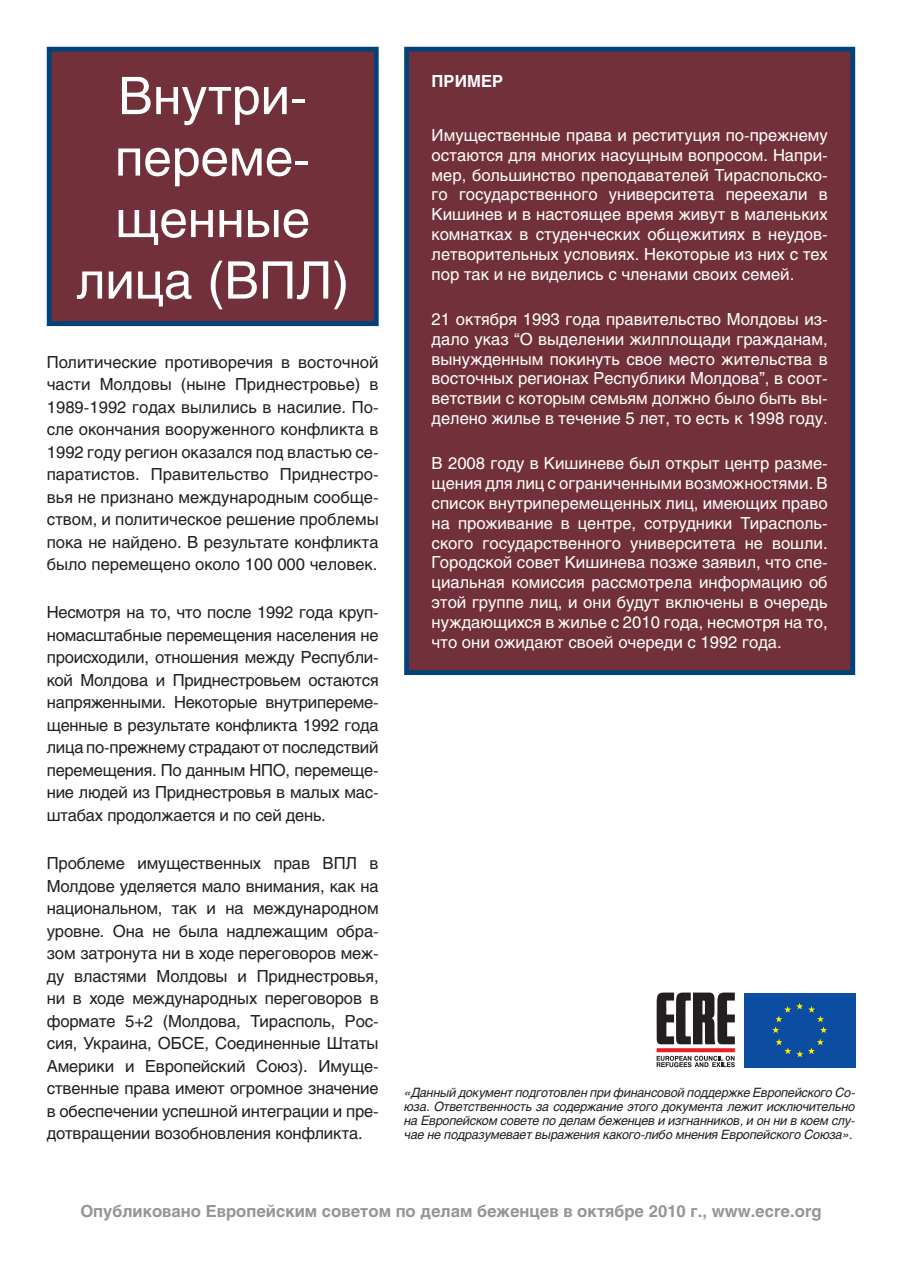
<style>
.page{position:relative;width:902px;height:1272px;background:#fff}
.page>*{position:absolute;margin:0;border:0;box-sizing:border-box;transform-origin:0 0}
.t1{font:51.15px/61.5px "Helios";color:#fff;text-align:center}
.t2{font:16.5px/22.5px "Helios";letter-spacing:-.01em;color:#231f20;text-align:justify}
.t3{font:16.5px/19.8px "Helios";color:#fff;text-align:justify}
.t4{font:700 16.5px "Helios";color:#939598}
.t5{font:700 16.5px "Helios";color:#fff}
.t6{font:italic 12.75px/14.1px "Helios";letter-spacing:-.015em;color:#231f20;text-align:justify}
</style>
<div class="page">
<svg style="left:46px;top:46px;width:333px;height:281px;background:#6c343f"></svg>
<div style="left:744px;top:992px;width:111px;height:75px;background:#0d4da1"></div>
<svg style="left:772px;top:1003px;width:55px;height:54px"></svg>
<svg style="left:656px;top:992px;width:78px;height:75px"></svg>
<div style="left:404px;top:46px;width:452px;height:629px;background:#72313a"></div>
<h1 class="t1" style="left:76px;top:65px;width:274px">Внутри&shy;переме&shy;щенные лица (ВПЛ)</h1>
<p class="t2" style="left:47px;top:350px;width:333px">Политические противоречия в восточной части Молдовы (ныне Приднестровье) в 1989-1992 годах вылились в насилие. По&shy;сле окончания вооруженного конфликта в 1992 году регион оказался под властью се&shy;паратистов. Правительство Приднестро&shy;вья не признано международным сообще&shy;ством, и политическое решение проблемы пока не найдено. В результате конфликта было перемещено около 100 000 человек.</p>
<p class="t2" style="left:47px;top:601px;width:333px">Несмотря на то, что после 1992 года круп&shy;номасштабные перемещения населения не происходили, отношения между Республи&shy;кой Молдова и Приднестровьем остаются напряженными. Некоторые внутрипереме&shy;щенные в результате конфликта 1992 года лица по-прежнему страдают от последствий перемещения. По данным НПО, перемеще&shy;ние людей из Приднестровья в малых мас&shy;штабах продолжается и по сей день.</p>
<p class="t2" style="left:47px;top:851px;width:333px">Проблеме имущественных прав ВПЛ в Молдове уделяется мало внимания, как на национальном, так и на международном уровне. Она не была надлежащим обра&shy;зом затронута ни в ходе переговоров меж&shy;ду властями Молдовы и Приднестровья, ни в ходе международных переговоров в формате 5+2 (Молдова, Тирасполь, Рос&shy;сия, Украина, ОБСЕ, Соединенные Штаты Америки и Европейский Союз). Имуще&shy;ственные права имеют огромное значение в обеспечении успешной интеграции и пре&shy;дотвращении возобновления конфликта.</p>
<p class="t5" style="left:431px;top:72px;width:13px">ПРИМЕР</p>
<p class="t3" style="left:431px;top:125px;width:397px">Имущественные права и реституция по-прежнему остаются для многих насущным вопросом. Напри&shy;мер, большинство преподавателей Тираспольско&shy;го государственного университета переехали в Кишинев и в настоящее время живут в маленьких комнатках в студенческих общежитиях в неудов&shy;летворительных условиях. Некоторые из них с тех пор так и не виделись с членами своих семей.</p>
<p class="t3" style="left:431px;top:309px;width:397px">21 октября 1993 года правительство Молдовы из&shy;дало указ “О выделении жилплощади гражданам, вынужденным покинуть свое место жительства в восточных регионах Республики Молдова”, в соот&shy;ветствии с которым семьям должно было быть вы&shy;делено жилье в течение 5 лет, то есть к 1998 году.</p>
<p class="t3" style="left:431px;top:453px;width:397px">В 2008 году в Кишиневе был открыт центр разме&shy;щения для лиц с ограниченными возможностями. В список внутриперемещенных лиц, имеющих право на проживание в центре, сотрудники Тирасполь&shy;ского государственного университета не вошли.<br>Городской совет Кишинева позже заявил, что спе&shy;циальная комиссия рассмотрела информацию об этой группе лиц, и они будут включены в очередь нуждающихся в жилье с 2010 года, несмотря на то, что они ожидают своей очереди с 1992 года.</p>
<p class="t6" style="left:404px;top:1085px;width:452px">«Данный документ подготовлен при финансовой поддержке Европейского Со&shy;юза. Ответственность за содержание этого документа лежит исключительно на Европейском совете по делам беженцев и изгнанников, и он ни в коем слу&shy;чае не подразумевает выражения какого-либо мнения Европейского Союза».</p>
<p class="t4" style="left:80px;top:1201px;width:742px">Опубликовано Европейским советом по делам беженцев в октябре 2010 г., www.ecre.org</p>
</div>
